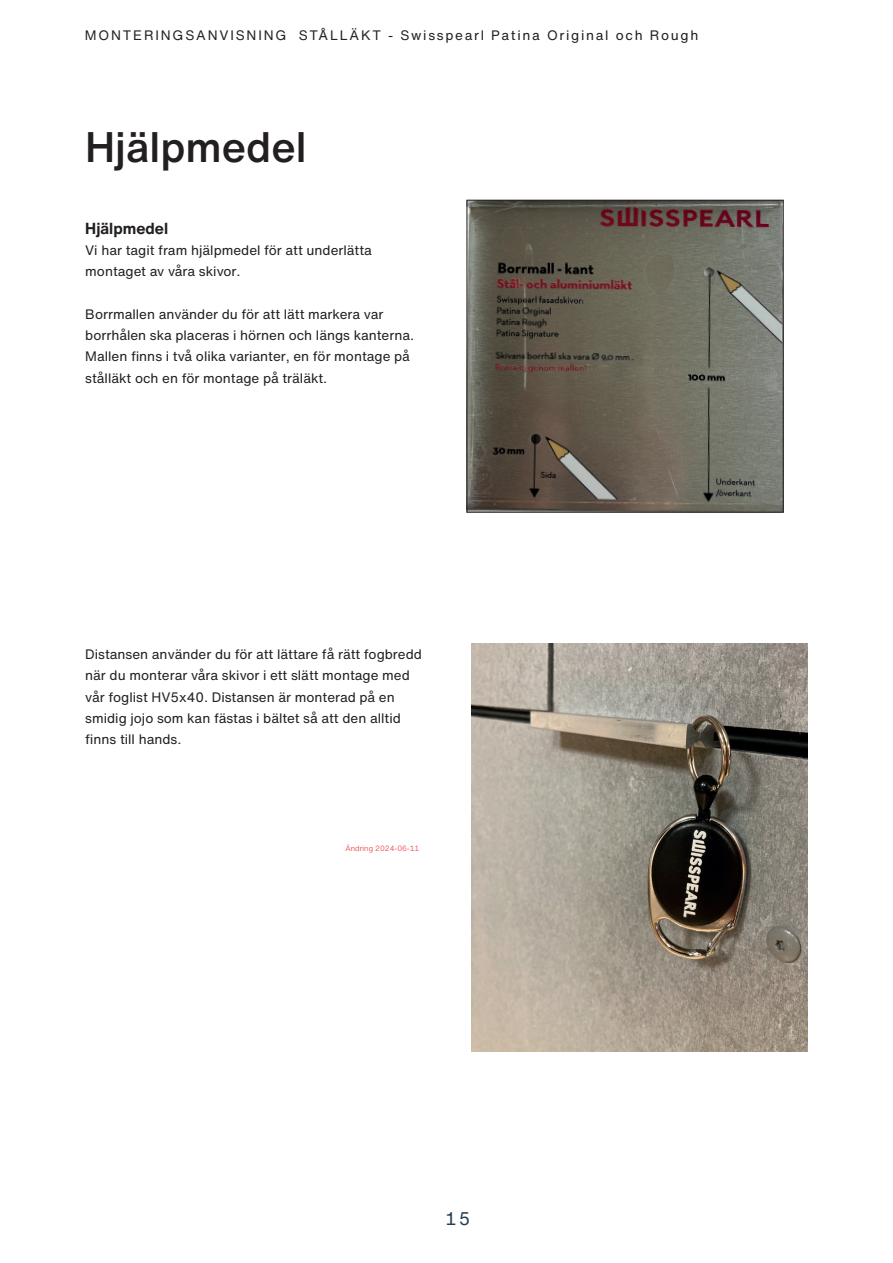
<style>
.page{position:relative;width:893px;height:1263px;background:#fff}
.page>*{position:absolute;margin:0;border:0;box-sizing:border-box;transform-origin:0 0}
.t1{font:500 42px "Helvetica Now Text";color:#231f20}
.t2{font:18px "Helvetica Now Text";color:#283e4e}
.t3{font:700 15.75px "Helvetica Now Text";color:#231f20}
.t4{font:13.5px/21.3px "Helvetica Now Text";color:#231f20}
.t5{font:13.5px "Helvetica Now Text";letter-spacing:.125em;color:#231f20}
.t6{font:300 7.5px "Helvetica Now Text";color:#ee1c28}
</style>
<div class="page">
<img style="left:469px;top:202px;width:312px;height:308px">
<div style="left:467px;top:200px;width:316px;height:312px;border:1px solid #231f20"></div>
<img style="left:471px;top:644px;width:336px;height:408px">
<p class="t5" style="left:85px;top:27px;width:615px">MONTERINGSANVISNING STÅLLÄKT - Swisspearl Patina Original och Rough</p>
<h1 class="t1" style="left:85px;top:119px;width:223px">Hjälpmedel</h1>
<p class="t3" style="left:85px;top:218px;width:84px">Hjälpmedel</p>
<p class="t4" style="left:85px;top:240px;width:288px">Vi har tagit fram hjälpmedel för att underlätta montaget av våra skivor.</p>
<p class="t4" style="left:85px;top:304px;width:330px">Borrmallen använder du för att lätt markera var borrhålen ska placeras i hörnen och längs kanterna.<br>Mallen finns i två olika varianter, en för montage på stålläkt och en för montage på träläkt.</p>
<p class="t4" style="left:85px;top:644px;width:338px">Distansen använder du för att lättare få rätt fogbredd när du monterar våra skivor i ett slätt montage med vår foglist HV5x40. Distansen är monterad på en smidig jojo som kan fästas i bältet så att den alltid finns till hands.</p>
<p class="t6" style="left:345px;top:843px;width:75px">Ändring 2024-06-11</p>
<h2 class="t2" style="left:445px;top:1207px;width:27px">15</h2>
</div>
